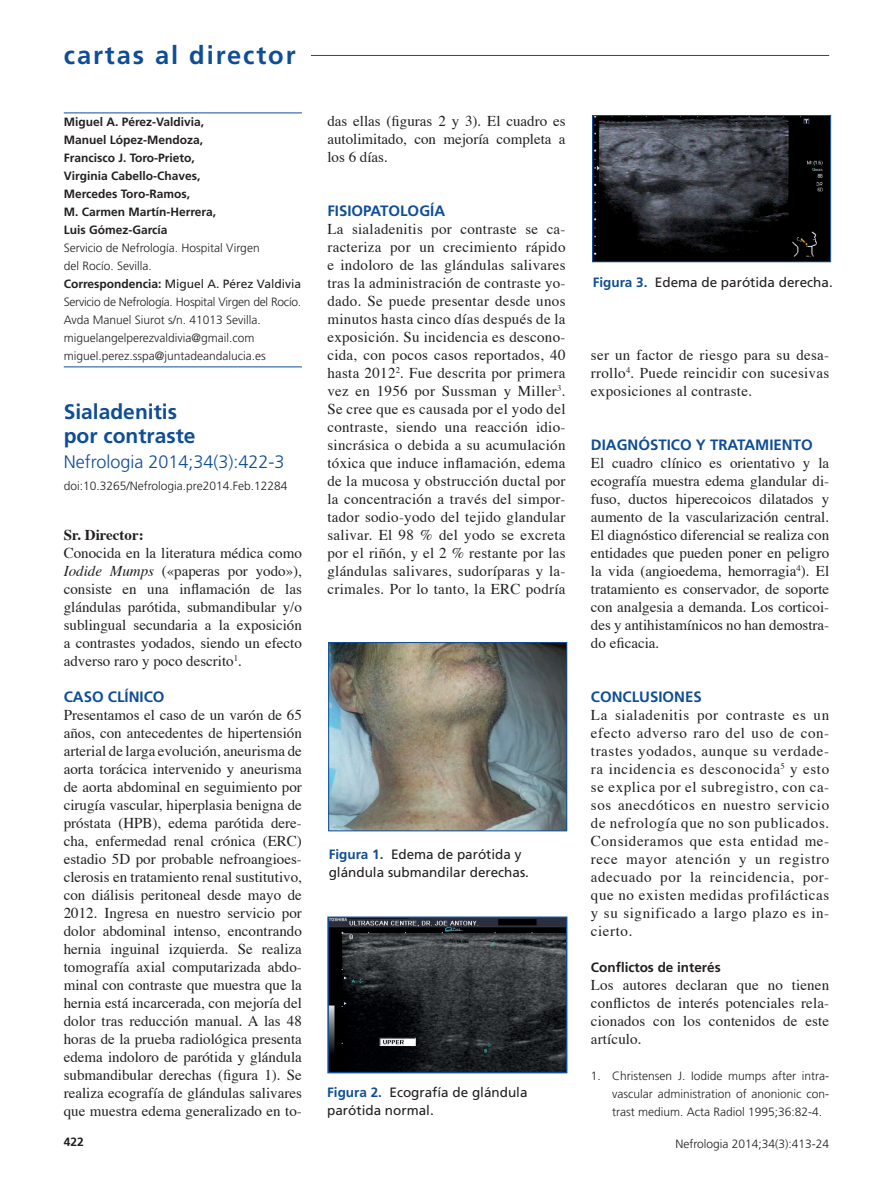
<style>
.page{position:relative;width:893px;height:1191px;background:#fff}
.page>*{position:absolute;margin:0;border:0;box-sizing:border-box;transform-origin:0 0}
.t1{font:700 25.5px "Frutiger";letter-spacing:.075em;color:#0f4d96}
.t2{font:700 21px/24px "Frutiger";color:#0f4d96}
.t3{font:300 18px "Frutiger";color:#0f4d96}
.t4{font:15px/18px "Times";letter-spacing:.005em;color:#231f20;text-align:justify}
.t5{font:700 15px "Frutiger";color:#0f4d96}
.t6{font:700 15px "Times";color:#231f20}
.t7{font:13.5px/18px "Frutiger";color:#231f20}
.t8{font:700 13.5px "Frutiger";color:#231f20}
.t9{font:300 12px/18px "Frutiger";color:#231f20;text-align:justify}
.t10{font:700 12px/18px "Frutiger";color:#231f20}
.s1{font-weight:700}
.s2{font-weight:400}
.s3{font-style:italic}
.s4{font-weight:700;color:#0f4d96}
</style>
<div class="page">
<hr style="left:72px;top:55px;width:757px;height:1px;background:#0f4d96">
<div style="left:64px;top:45px;width:246px;height:36px;background:#fff"></div>
<hr style="left:64px;top:112px;width:238px;height:1px;background:#0f4d96">
<hr style="left:64px;top:366px;width:238px;height:1px;background:#0f4d96">
<img style="left:330px;top:644px;width:235px;height:185px">
<div style="left:328px;top:642px;width:239px;height:189px;border:1px solid #0f4d96"></div>
<img style="left:330px;top:919px;width:234px;height:151px">
<div style="left:327px;top:916px;width:240px;height:157px;border:2px solid #0f4d96"></div>
<img style="left:594px;top:117px;width:235px;height:143px">
<div style="left:592px;top:115px;width:239px;height:147px;border:1px solid #0f4d96"></div>
<h1 class="t1" style="left:64px;top:40px;width:233px">cartas al director</h1>
<p class="t10" style="left:64px;top:113px;width:154px">Miguel A. Pérez-Valdivia,<br>Manuel López-Mendoza,<br>Francisco J. Toro-Prieto,<br>Virginia Cabello-Chaves,<br>Mercedes Toro-Ramos,<br>M. Carmen Martín-Herrera,<br>Luis Gómez-García</p>
<p class="t9" style="left:64px;top:239px;width:239px;text-align:left">Servicio de Nefrología. Hospital Virgen<br>del Rocío. Sevilla.<br><span class="s1">Correspondencia:</span> <span class="s2">Miguel A. Pérez Valdivia </span>Servicio de Nefrología. Hospital Virgen del Rocío.<br>Avda Manuel Siurot s/n. 41013 Sevilla. miguelangelperezvaldivia@gmail.com miguel.perez.sspa@juntadeandalucia.es</p>
<h2 class="t2" style="left:64px;top:400px;width:133px">Sialadenitis por contraste</h2>
<p class="t3" style="left:64px;top:452px;width:222px">Nefrologia 2014;34(3):422-3</p>
<p class="t9" style="left:64px;top:477px;width:225px">doi:10.3265/Nefrologia.pre2014.Feb.12284</p>
<p class="t6" style="left:64px;top:521px;width:81px">Sr. Director:</p>
<p class="t4" style="left:64px;top:543px;width:240px">Conocida en la literatura médica como <span class="s3">Iodide Mumps</span> («paperas por yodo»), consiste en una inflamación de las glándulas parótida, submandibular y/o sublingual secundaria a la exposición a contrastes yodados, siendo un efecto adverso raro y poco descrito<sup>1</sup>.</p>
<p class="t5" style="left:64px;top:688px;width:102px">CASO CLÍNICO</p>
<p class="t4" style="left:64px;top:705px;width:240px">Presentamos el caso de un varón de 65 años, con antecedentes de hipertensión arterial de larga evolución, aneurisma de aorta torácica intervenido y aneurisma de aorta abdominal en seguimiento por cirugía vascular, hiperplasia benigna de próstata (HPB), edema parótida dere&shy;cha, enfermedad renal crónica (ERC) estadio 5D por probable nefroangioes&shy;clerosis en tratamiento renal sustitutivo, con diálisis peritoneal desde mayo de 2012. Ingresa en nuestro servicio por dolor abdominal intenso, encontrando hernia inguinal izquierda. Se realiza tomografía axial computarizada abdo&shy;minal con contraste que muestra que la hernia está incarcerada, con mejoría del dolor tras reducción manual. A las 48 horas de la prueba radiológica presenta edema indoloro de parótida y glándula submandibular derechas (figura 1). Se realiza ecografía de glándulas salivares que muestra edema generalizado en to-</p>
<p class="t4" style="left:327px;top:111px;width:240px">das ellas (figuras 2 y 3). El cuadro es autolimitado, con mejoría completa a los 6 días.</p>
<p class="t5" style="left:327px;top:202px;width:119px">FISIOPATOLOGÍA</p>
<p class="t4" style="left:327px;top:219px;width:240px">La sialadenitis por contraste se ca&shy;racteriza por un crecimiento rápido e indoloro de las glándulas salivares tras la administración de contraste yo&shy;dado. Se puede presentar desde unos minutos hasta cinco días después de la exposición. Su incidencia es descono&shy;cida, con pocos casos reportados, 40 hasta 2012<sup>2</sup>. Fue descrita por primera vez en 1956 por Sussman y Miller<sup>3</sup>.<br>Se cree que es causada por el yodo del contraste, siendo una reacción idio&shy;sincrásica o debida a su acumulación tóxica que induce inflamación, edema de la mucosa y obstrucción ductal por la concentración a través del simpor&shy;tador sodio-yodo del tejido glandular salivar. El 98 % del yodo se excreta por el riñón, y el 2 % restante por las glándulas salivares, sudoríparas y la&shy;crimales. Por lo tanto, la ERC podría</p>
<p class="t7" style="left:329px;top:845px;width:202px"><span class="s4">Figura 1.</span> Edema de parótida y glándula submandilar derechas.</p>
<p class="t7" style="left:327px;top:1083px;width:202px"><span class="s4">Figura 2.</span> Ecografía de glándula parótida normal.</p>
<p class="t7" style="left:593px;top:274px;width:242px"><span class="s4">Figura 3.</span> Edema de parótida derecha.</p>
<p class="t4" style="left:591px;top:345px;width:240px">ser un factor de riesgo para su desa&shy;rrollo<sup>4</sup>. Puede reincidir con sucesivas exposiciones al contraste.</p>
<p class="t5" style="left:591px;top:436px;width:223px">DIAGNÓSTICO Y TRATAMIENTO</p>
<p class="t4" style="left:591px;top:453px;width:240px">El cuadro clínico es orientativo y la ecografía muestra edema glandular di&shy;fuso, ductos hiperecoicos dilatados y aumento de la vascularización central.<br>El diagnóstico diferencial se realiza con entidades que pueden poner en peligro la vida (angioedema, hemorragia<sup>4</sup>). El tratamiento es conservador, de soporte con analgesia a demanda. Los corticoi&shy;des y antihistamínicos no han demostra&shy;do eficacia.</p>
<p class="t5" style="left:591px;top:688px;width:112px">CONCLUSIONES</p>
<p class="t4" style="left:591px;top:705px;width:240px">La sialadenitis por contraste es un efecto adverso raro del uso de con&shy;trastes yodados, aunque su verdade&shy;ra incidencia es desconocida<sup>5</sup> y esto se explica por el subregistro, con ca&shy;sos anecdóticos en nuestro servicio de nefrología que no son publicados.<br>Consideramos que esta entidad me&shy;rece mayor atención y un registro adecuado por la reincidencia, por&shy;que no existen medidas profilácticas y su significado a largo plazo es in&shy;cierto.</p>
<p class="t8" style="left:591px;top:959px;width:131px">Conflictos de interés</p>
<p class="t4" style="left:591px;top:975px;width:240px">Los autores declaran que no tienen conflictos de interés potenciales rela&shy;cionados con los contenidos de este artículo.</p>
<p class="t9" style="left:612px;top:1067px;width:218px;text-indent:-21px">1. Christensen J. Iodide mumps after intra&shy;vascular administration of anonionic con&shy;trast medium. Acta Radiol 1995;36:82-4.</p>
<p class="t10" style="left:64px;top:1132px;width:22px">422</p>
<p class="t9" style="left:675px;top:1135px;width:155px">Nefrologia 2014;34(3):413-24</p>
</div>
